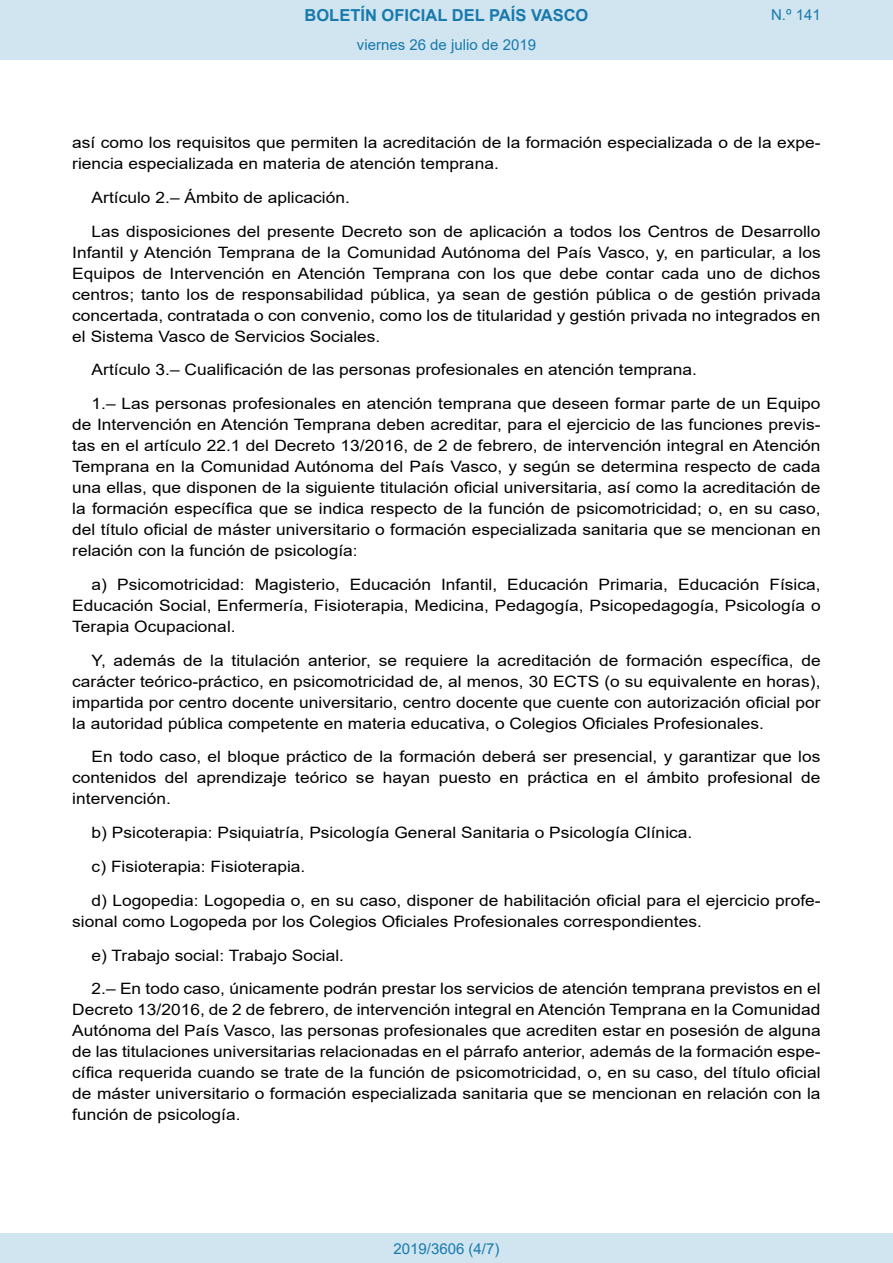
<style>
.page{position:relative;width:893px;height:1263px;background:#fff}
.page>*{position:absolute;margin:0;border:0;box-sizing:border-box;transform-origin:0 0}
.t1{font:700 16.5px "Arial";color:#1879ad}
.BOPVDetalle{font:15.6px/21px "Arial";color:#000;text-align:justify;scale:1.11 1}
.Paginacion_Centro{font:15px "Arial";color:#1879ad}
</style>
<div class="page">
<div style="left:0;top:0;width:893px;height:60px;background:#d0e5f0"></div>
<div style="left:0;top:1233px;width:893px;height:30px;background:#d0e5f0"></div>
<p class="t1" style="left:305px;top:3px;width:285px">BOLETÍN OFICIAL DEL PAÍS VASCO</p>
<p class="Paginacion_Centro" style="left:357px;top:35px;width:181px">viernes 26 de julio de 2019</p>
<p class="Paginacion_Centro" style="left:771px;top:5px;width:51px">N.º 141</p>
<p class="BOPVDetalle" style="left:72px;top:132px;width:676px">así como los requisitos que permiten la acreditación de la formación especializada o de la expe&shy;riencia especializada en materia de atención temprana.</p>
<p class="BOPVDetalle" style="left:92px;top:187px;width:234px">Artículo 2.– Ámbito de aplicación.</p>
<p class="BOPVDetalle" style="left:72px;top:221px;width:676px;text-indent:19px">Las disposiciones del presente Decreto son de aplicación a todos los Centros de Desarrollo Infantil y Atención Temprana de la Comunidad Autónoma del País Vasco, y, en particular, a los Equipos de Intervención en Atención Temprana con los que debe contar cada uno de dichos centros; tanto los de responsabilidad pública, ya sean de gestión pública o de gestión privada concertada, contratada o con convenio, como los de titularidad y gestión privada no integrados en el Sistema Vasco de Servicios Sociales.</p>
<p class="BOPVDetalle" style="left:92px;top:359px;width:547px">Artículo 3.– Cualificación de las personas profesionales en atención temprana.</p>
<p class="BOPVDetalle" style="left:72px;top:393px;width:676px;text-indent:19px">1.– Las personas profesionales en atención temprana que deseen formar parte de un Equipo de Intervención en Atención Temprana deben acreditar, para el ejercicio de las funciones previs&shy;tas en el artículo 22.1 del Decreto 13/2016, de 2 de febrero, de intervención integral en Atención Temprana en la Comunidad Autónoma del País Vasco, y según se determina respecto de cada una ellas, que disponen de la siguiente titulación oficial universitaria, así como la acreditación de la formación específica que se indica respecto de la función de psicomotricidad; o, en su caso, del título oficial de máster universitario o formación especializada sanitaria que se mencionan en relación con la función de psicología:</p>
<p class="BOPVDetalle" style="left:72px;top:574px;width:676px;text-indent:19px">a) Psicomotricidad: Magisterio, Educación Infantil, Educación Primaria, Educación Física, Educación Social, Enfermería, Fisioterapia, Medicina, Pedagogía, Psicopedagogía, Psicología o Terapia Ocupacional.</p>
<p class="BOPVDetalle" style="left:72px;top:650px;width:676px;text-indent:19px">Y, además de la titulación anterior, se requiere la acreditación de formación específica, de carácter teórico-práctico, en psicomotricidad de, al menos, 30 ECTS (o su equivalente en horas), impartida por centro docente universitario, centro docente que cuente con autorización oficial por la autoridad pública competente en materia educativa, o Colegios Oficiales Profesionales.</p>
<p class="BOPVDetalle" style="left:72px;top:746px;width:676px;text-indent:19px">En todo caso, el bloque práctico de la formación deberá ser presencial, y garantizar que los contenidos del aprendizaje teórico se hayan puesto en práctica en el ámbito profesional de intervención.</p>
<p class="BOPVDetalle" style="left:92px;top:822px;width:543px">b) Psicoterapia: Psiquiatría, Psicología General Sanitaria o Psicología Clínica.</p>
<p class="BOPVDetalle" style="left:92px;top:856px;width:194px">c) Fisioterapia: Fisioterapia.</p>
<p class="BOPVDetalle" style="left:72px;top:890px;width:676px;text-indent:19px">d) Logopedia: Logopedia o, en su caso, disponer de habilitación oficial para el ejercicio profe&shy;sional como Logopeda por los Colegios Oficiales Profesionales correspondientes.</p>
<p class="BOPVDetalle" style="left:92px;top:944px;width:229px">e) Trabajo social: Trabajo Social.</p>
<p class="BOPVDetalle" style="left:72px;top:978px;width:676px;text-indent:19px">2.– En todo caso, únicamente podrán prestar los servicios de atención temprana previstos en el Decreto 13/2016, de 2 de febrero, de intervención integral en Atención Temprana en la Comunidad Autónoma del País Vasco, las personas profesionales que acrediten estar en posesión de alguna de las titulaciones universitarias relacionadas en el párrafo anterior, además de la formación espe&shy;cífica requerida cuando se trate de la función de psicomotricidad, o, en su caso, del título oficial de máster universitario o formación especializada sanitaria que se mencionan en relación con la función de psicología.</p>
<p class="Paginacion_Centro" style="left:393px;top:1238px;width:107px">2019/3606 (4/7)</p>
</div>
